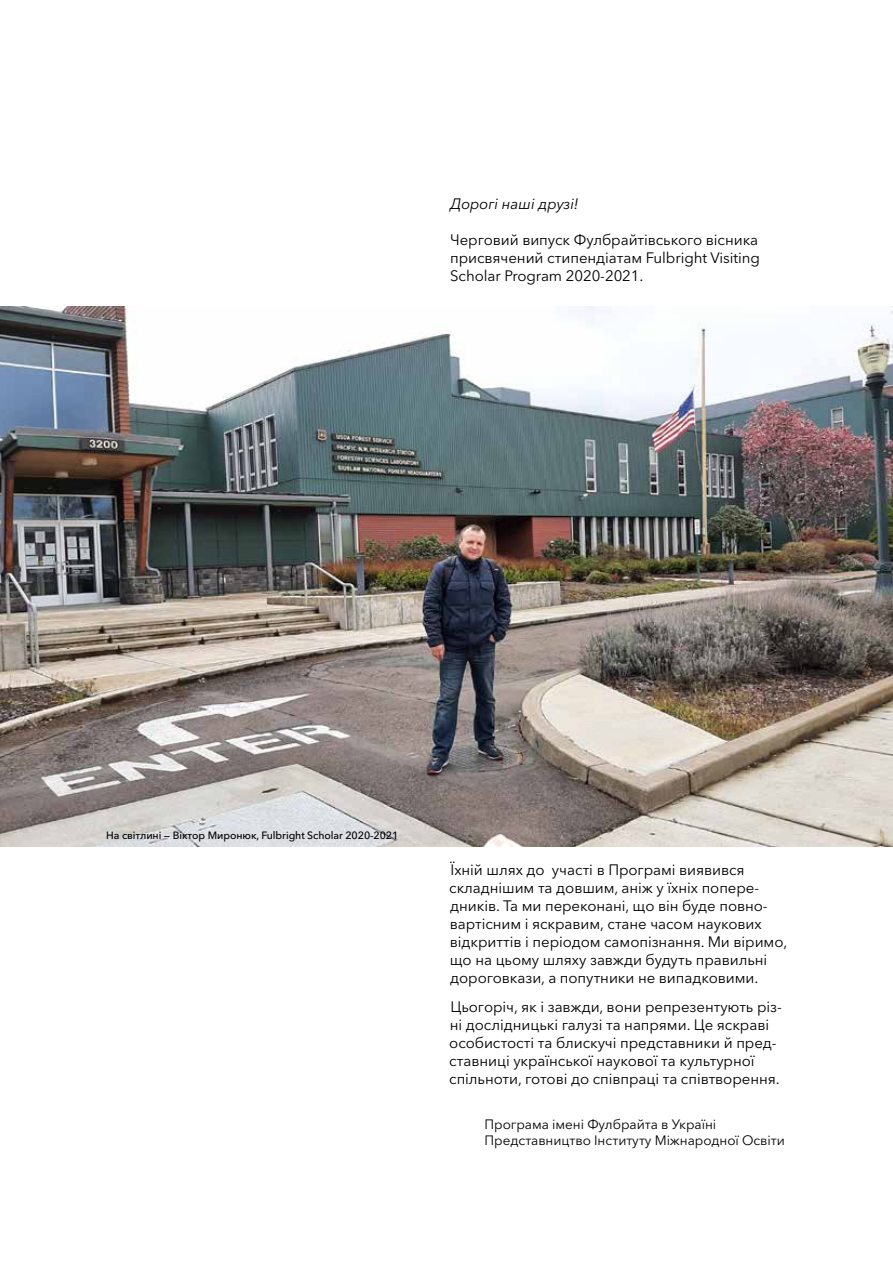
<style>
.page{position:relative;width:893px;height:1263px;background:#fff}
.page>*{position:absolute;margin:0;border:0;box-sizing:border-box;transform-origin:0 0}
.t1{font:15px/18px "Avenir Next Cyr";letter-spacing:-.005em;color:#000}
.t2{font:italic 15px "Avenir Next Cyr";letter-spacing:-.005em;color:#000}
.t3{font:13.5px/16.2px "Avenir Next Cyr";letter-spacing:-.005em;color:#000}
.t4{font:500 10.5px "Avenir Next Cyr";letter-spacing:-.005em;color:#000}
</style>
<div class="page">
<img style="left:0;top:306px;width:893px;height:540px">
<p class="t2" style="left:450px;top:195px;width:130px">Дорогі наші друзі!</p>
<p class="t1" style="left:450px;top:231px;width:311px;text-align:justify">Черговий випуск Фулбрайтівського вісника присвячений стипендіатам Fulbright Visiting Scholar Program 2020-2021.</p>
<p class="t4" style="left:106px;top:829px;width:294px">На світлині — Віктор Миронюк, Fulbright Scholar 2020-2021</p>
<p class="t1" style="left:449px;top:861px;width:340px">Їхній шлях до участі в Програмі виявився складнішим та довшим, аніж у їхніх попере&shy;дників. Та ми переконані, що він буде повно&shy;вартісним і яскравим, стане часом наукових відкриттів і періодом самопізнання. Ми віримо, що на цьому шляху завжди будуть правильні дороговкази, а попутники не випадковими.</p>
<p class="t1" style="left:449px;top:998px;width:334px">Цьогоріч, як і завжди, вони репрезентують різ&shy;ні дослідницькі галузі та напрями. Це яскраві особистості та блискучі представники й пред&shy;ставниці української наукової та культурної спільноти, готові до співпраці та співтворення.</p>
<p class="t3" style="left:485px;top:1116px;width:302px">Програма імені Фулбрайта в Україні<br>Представництво Інституту Міжнародної Освіти</p>
</div>
